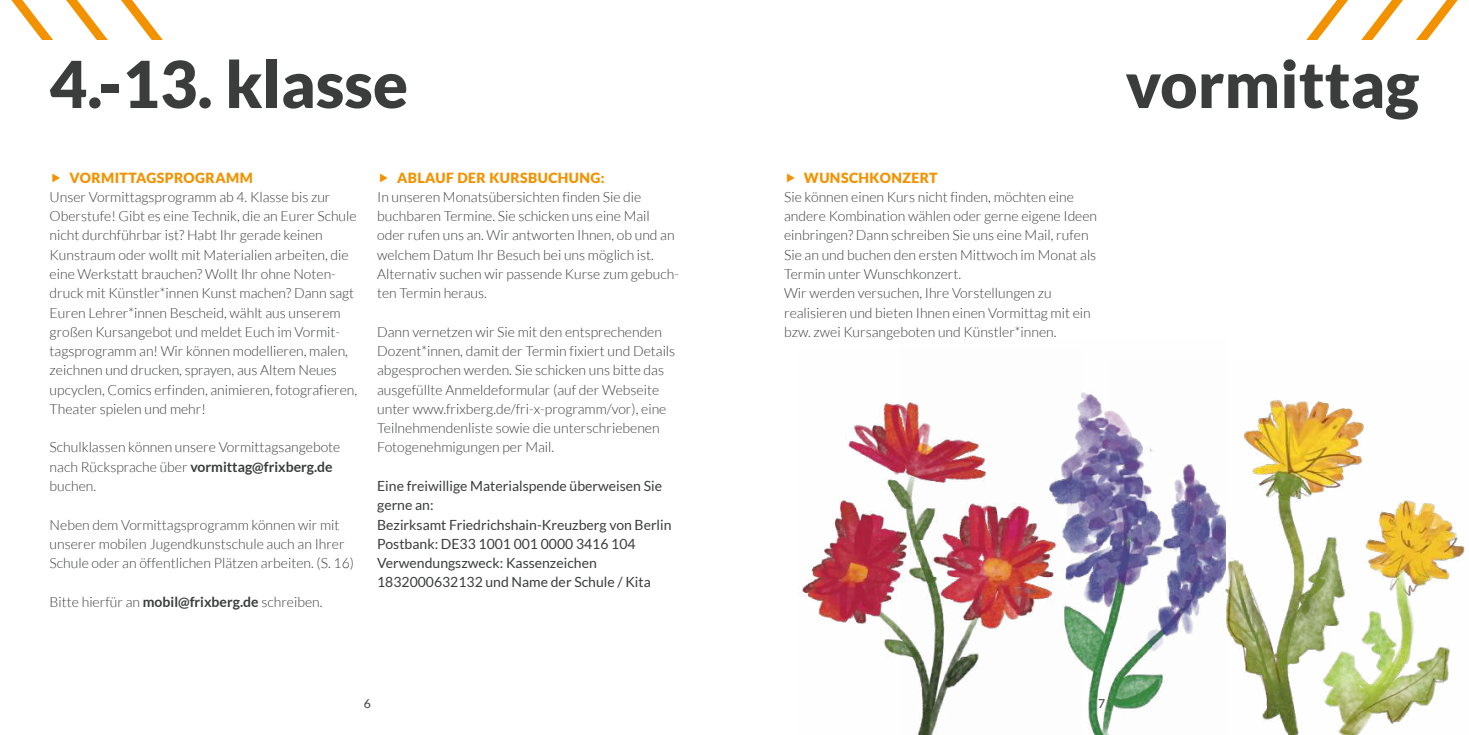
<style>
.page{position:relative;width:1469px;height:735px;background:#fff}
.page>*{position:absolute;margin:0;border:0;box-sizing:border-box;transform-origin:0 0}
.t1{font:900 64.75px "Lato";color:#3b3c3c}
.t2{font:300 14px/19.2px "Lato";color:#3b3c3c}
.t3{font:14px/19.2px "Lato";color:#3b3c3c}
.t4{font:900 14px "Lato";letter-spacing:.03em;color:#f39200}
.t5{font:12.25px "Lato";color:#3b3c3c}
.s1{font-weight:700}
</style>
<div class="page">
<svg style="left:11px;top:0;width:152px;height:40px"></svg>
<svg style="left:1306px;top:0;width:152px;height:40px"></svg>
<img style="left:1081px;top:392px;width:28px;height:342px">
<img style="left:1109px;top:400px;width:356px;height:334px">
<img style="left:802px;top:402px;width:279px;height:332px">
<h1 class="t1" style="left:50px;top:49px;width:360px">4.-13. klasse</h1>
<h1 class="t1" style="left:1125px;top:49px;width:295px">vormittag</h1>
<p class="t4" style="left:69px;top:170px;width:185px">VORMITTAGSPROGRAMM</p>
<p class="t2" style="left:50px;top:187px;width:309px">Unser Vormittagsprogramm ab 4. Klasse bis zur Oberstufe! Gibt es eine Technik, die an Eurer Schule nicht durchführbar ist? Habt Ihr gerade keinen Kunstraum oder wollt mit Materialien arbeiten, die eine Werkstatt brauchen? Wollt Ihr ohne Noten&shy;druck mit Künstler*innen Kunst machen? Dann sagt Euren Lehrer*innen Bescheid, wählt aus unserem großen Kursangebot und meldet Euch im Vormit&shy;tagsprogramm an! Wir können modellieren, malen, zeichnen und drucken, sprayen, aus Altem Neues upcyclen, Comics erfinden, animieren, fotografieren, Theater spielen und mehr!</p>
<p class="t2" style="left:50px;top:437px;width:292px">Schulklassen können unsere Vormittagsangebote nach Rücksprache über <span class="s1">vormittag@frixberg.de </span>buchen.</p>
<p class="t2" style="left:50px;top:514px;width:306px">Neben dem Vormittagsprogramm können wir mit unserer mobilen Jugendkunstschule auch an Ihrer<br>Schule oder an öffentlichen Plätzen arbeiten. (S. 16)</p>
<p class="t2" style="left:50px;top:591px;width:274px">Bitte hierfür an <span class="s1">mobil@frixberg.de</span> schreiben.</p>
<p class="t4" style="left:397px;top:170px;width:209px">ABLAUF DER KURSBUCHUNG:</p>
<p class="t2" style="left:377px;top:187px;width:303px">In unseren Monatsübersichten finden Sie die buchbaren Termine. Sie schicken uns eine Mail oder rufen uns an. Wir antworten Ihnen, ob und an welchem Datum Ihr Besuch bei uns möglich ist.<br>Alternativ suchen wir passende Kurse zum gebuch&shy;ten Termin heraus.</p>
<p class="t2" style="left:377px;top:322px;width:300px">Dann vernetzen wir Sie mit den entsprechenden Dozent*innen, damit der Termin fixiert und Details abgesprochen werden. Sie schicken uns bitte das ausgefüllte Anmeldeformular (auf der Webseite unter www.frixberg.de/fri-x-programm/vor), eine Teilnehmendenliste sowie die unterschriebenen Fotogenehmigungen per Mail.</p>
<p class="t3" style="left:377px;top:477px;width:296px">Eine freiwillige Materialspende überweisen Sie gerne an:<br>Bezirksamt Friedrichshain-Kreuzberg von Berlin Postbank: DE33 1001 001 0000 3416 104<br>Verwendungszweck: Kassenzeichen 1832000632132 und Name der Schule / Kita</p>
<p class="t4" style="left:804px;top:170px;width:135px">WUNSCHKONZERT</p>
<p class="t2" style="left:784px;top:187px;width:314px">Sie können einen Kurs nicht finden, möchten eine andere Kombination wählen oder gerne eigene Ideen einbringen? Dann schreiben Sie uns eine Mail, rufen Sie an und buchen den ersten Mittwoch im Monat als Termin unter Wunschkonzert.<br>Wir werden versuchen, Ihre Vorstellungen zu realisieren und bieten Ihnen einen Vormittag mit ein bzw. zwei Kursangeboten und Künstler*innen.</p>
<p class="t5" style="left:364px;top:697px;width:9px">6</p>
<p class="t5" style="left:1098px;top:697px;width:9px">7</p>
</div>
